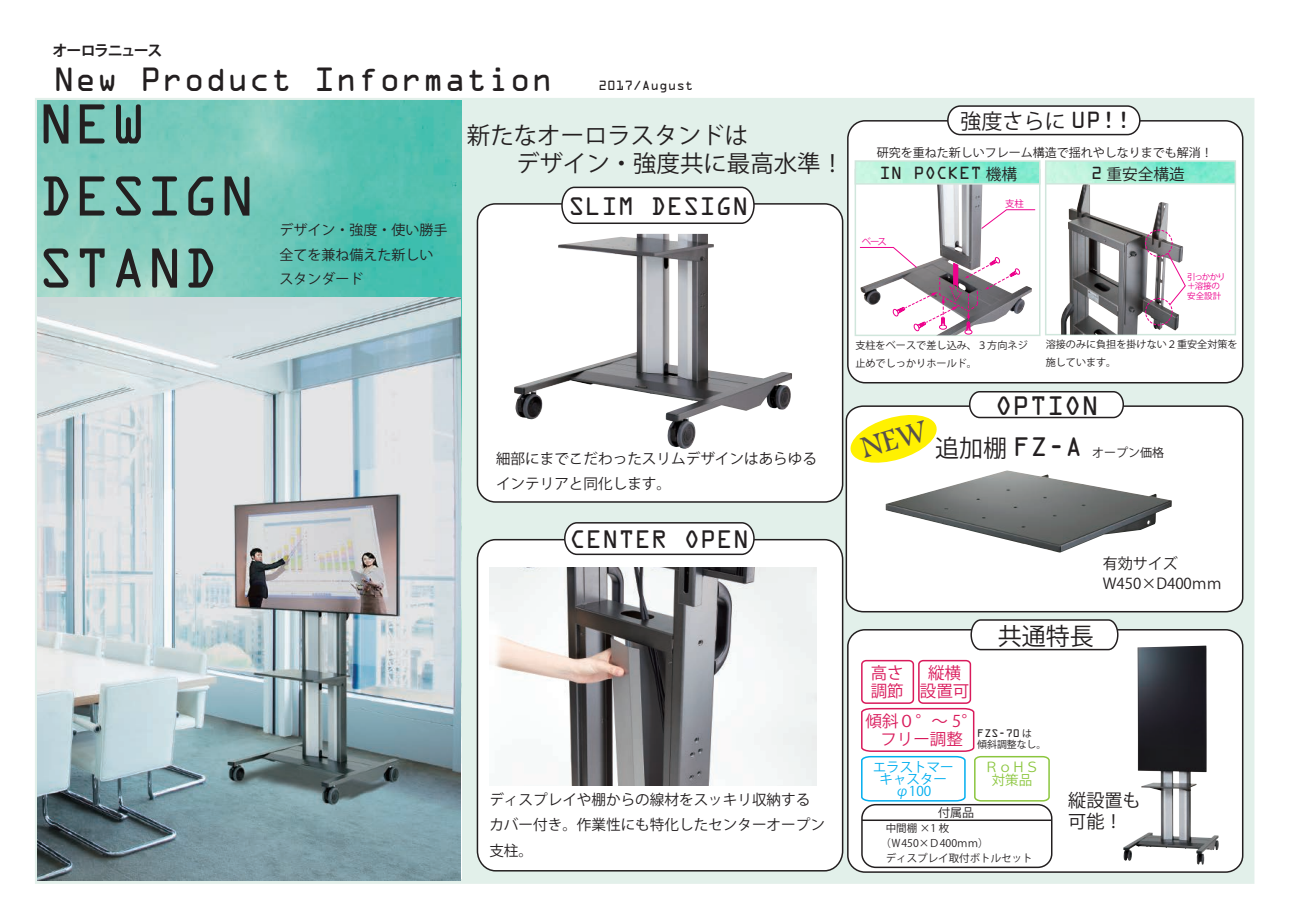
<style>
.page{position:relative;width:1289px;height:919px;background:#fff}
.page>*{position:absolute;margin:0;border:0;box-sizing:border-box;transform-origin:0 0}
.t1{font:50.25px/72px "OCRA Std";color:#231f20}
.t2{font:30.15px "OCRA Std";color:#231f20}
.t3{font:24px "OCRA Std";color:#231f20}
.t4{font:24px "Koz Go Pr 6 N";color:#231f20}
.t5{font:23.4px/28.7px "Koz Go Pr 6 N";color:#231f20}
.t6{font:22.65px "OCRA Std";color:#231f20}
.t7{font:21px "Koz Go Pr 6 N";color:#231f20}
.t8{font:18.15px/20.4px "Koz Go Pr 6 N";color:#231f20}
.t9{font:16.5px/18.6px "Koz Go Pr 6 N";color:#d91a5b}
.t10{font:16.2px/18.1px "Koz Go Pr 6 N";color:#d91a5b;text-align:center}
.t11{font:15.75px "OCRA Std";color:#231f20}
.t12{font:15.75px "Koz Go Pr 6 N";color:#231f20}
.t13{font:15px/19.5px "Koz Go Pr 6 N";color:#231f20}
.t14{font:700 15px "Koz Go Pro";letter-spacing:-.1em;color:#231f20}
.t15{font:14.55px/25.5px "Koz Go Pr 6 N";color:#231f20}
.t16{font:13.95px/24.5px "Koz Go Pr 6 N";color:#231f20}
.t17{font:13.5px/12px "Koz Go Pr 6 N";color:#00aeef;text-align:center}
.t18{font:13.5px/13.5px "Koz Go Pr 6 N";color:#8bc63e;text-align:center}
.t19{font:12px "Koz Go Pr 6 N";color:#231f20}
.t20{font:12px "OCRA Std";color:#231f20}
.t21{font:10.5px "Koz Go Pr 6 N";color:#231f20}
.t22{font:10.2px/17.7px "Koz Go Pr 6 N";color:#231f20}
.t23{font:10.05px/17.7px "Koz Go Pr 6 N";color:#231f20}
.t24{font:9.9px "OCRA Std";color:#231f20}
.t25{font:9.9px "Koz Go Pr 6 N";color:#231f20}
.t26{font:9.45px "Koz Go Pr 6 N";color:#ed028c}
.t27{font:8.55px/9.3px "Koz Go Pr 6 N";letter-spacing:-.025em;color:#ed028c}
.s1{font-family:"OCRA Std"}
.s2{font-family:"Koz Go Pr 6 N"}
.s3{font-size:24px}
.s4{font-family:"OCRA Std";font-size:24px}
</style>
<div class="page">
<div style="left:35px;top:98px;width:1219px;height:785px;background:#e2f0ea"></div>
<img style="left:38px;top:101px;width:423px;height:196px">
<div style="left:477px;top:204px;width:365px;height:298px;background:#fff;border-radius:18px"></div>
<div style="left:476px;top:203px;width:367px;height:299px;border:2px solid #231f20;border-radius:18px"></div>
<div style="left:477px;top:539px;width:365px;height:331px;background:#fff;border-radius:19px"></div>
<div style="left:476px;top:539px;width:367px;height:332px;border:2px solid #231f20;border-radius:19px"></div>
<div style="left:847px;top:121px;width:395px;height:262px;background:#fff;border-radius:18px"></div>
<div style="left:847px;top:120px;width:396px;height:263px;border:2px solid #231f20;border-radius:18px"></div>
<div style="left:845px;top:405px;width:399px;height:208px;background:#fff"></div>
<div style="left:847px;top:629px;width:395px;height:243px;background:#fff;border-radius:17px"></div>
<div style="left:847px;top:629px;width:396px;height:243px;border:2px solid #231f20;border-radius:17px"></div>
<svg style="left:560px;top:186px;width:195px;height:38px"></svg>
<svg style="left:563px;top:522px;width:192px;height:34px"></svg>
<svg style="left:969px;top:619px;width:150px;height:32px"></svg>
<svg style="left:946px;top:105px;width:195px;height:31px"></svg>
<svg style="left:968px;top:391px;width:156px;height:28px;background:#e4e4e4"></svg>
<div style="left:1044px;top:169px;width:191px;height:166px;background:#fff;border:2px solid #d0e6dc"></div>
<div style="left:854px;top:169px;width:186px;height:167px;background:#fff;border:2px solid #d0e6dc"></div>
<img style="left:38px;top:297px;width:423px;height:582px">
<img style="left:860px;top:185px;width:172px;height:150px">
<img style="left:514px;top:234px;width:278px;height:215px">
<img style="left:1060px;top:184px;width:123px;height:150px">
<img style="left:489px;top:568px;width:327px;height:217px">
<img style="left:857px;top:163px;width:180px;height:19px">
<div style="left:854px;top:160px;width:186px;height:25px;border:2px solid #d0e6dc"></div>
<img style="left:1047px;top:163px;width:185px;height:18px">
<div style="left:1044px;top:160px;width:191px;height:24px;border:2px solid #d0e6dc"></div>
<img style="left:885px;top:470px;width:286px;height:82px">
<img style="left:1123px;top:646px;width:95px;height:218px">
<div style="left:861px;top:659px;width:53px;height:44px;border:2px solid #d91a5b;border-radius:4px"></div>
<div style="left:918px;top:659px;width:53px;height:44px;border:2px solid #d91a5b;border-radius:4px"></div>
<svg style="left:861px;top:707px;width:189px;height:95px"></svg>
<svg style="left:859px;top:209px;width:176px;height:125px"></svg>
<svg style="left:1144px;top:229px;width:42px;height:97px"></svg>
<div style="left:861px;top:803px;width:191px;height:65px;border:2px solid #231f20;border-radius:14px"></div>
<hr style="left:862px;top:819px;width:189px;height:2px;background:#231f20">
<svg style="left:847px;top:411px;width:92px;height:55px;background:#fef66a"></svg>
<p class="t14" style="left:53px;top:40px;width:111px">オーロラニュース</p>
<h2 class="t2" style="left:53px;top:66px;width:501px">New Product Information</h2>
<p class="t20" style="left:598px;top:80px;width:97px">2017/August</p>
<h1 class="t1" style="left:38px;top:93px;width:219px">NEW<br>DESIGN<br>STAND</h1>
<p class="t16" style="left:279px;top:218px;width:169px">デザイン・強度・使い勝手全てを兼ね備えた新しいスタンダード</p>
<h3 class="t5" style="left:516px;top:121px;width:329px;text-indent:-49px">新たなオーロラスタンドは<br>デザイン・強度共に最高水準！</h3>
<h3 class="t6" style="left:568px;top:196px;width:181px">SLIM DESIGN</h3>
<p class="t15" style="left:496px;top:446px;width:322px">細部にまでこだわったスリムデザインはあらゆるインテリアと同化します。</p>
<h3 class="t6" style="left:569px;top:529px;width:181px">CENTER OPEN</h3>
<p class="t15" style="left:489px;top:786px;width:337px">ディスプレイや棚からの線材をスッキリ収納するカバー付き。作業性にも特化したセンターオープン支柱。</p>
<h3 class="t7" style="left:960px;top:109px;width:172px">強度さらに <span class="s1">UP!!</span></h3>
<p class="t19" style="left:876px;top:145px;width:337px">研究を重ねた新しいフレーム構造で揺れやしなりまでも解消！</p>
<p class="t11" style="left:879px;top:166px;width:139px">IN POCKET <span class="s2">機構</span></p>
<p class="t26" style="left:861px;top:236px;width:27px">ベース</p>
<p class="t26" style="left:1005px;top:198px;width:20px">支柱</p>
<p class="t12" style="left:1091px;top:165px;width:95px"><span class="s1">2</span> 重安全構造</p>
<p class="t27" style="left:1186px;top:272px;width:40px">引っかかり＋溶接の安全設計</p>
<p class="t22" style="left:855px;top:336px;width:174px">支柱をベースで差し込み、３方向ネジ止めでしっかりホールド。</p>
<p class="t23" style="left:1045px;top:336px;width:193px">溶接のみに負担を掛けない２重安全対策を施しています。</p>
<h3 class="t3" style="left:995px;top:395px;width:105px">OPTION</h3>
<p class="t19" style="left:935px;top:445px;width:230px"><span class="s3">追加棚</span> <span class="s4">FZ-A</span> オープン価格</p>
<p class="t13" style="left:1102px;top:554px;width:121px">有効サイズ<br>W450×D400ｍｍ</p>
<p class="t9" style="left:870px;top:663px;width:34px">高さ調節</p>
<p class="t9" style="left:919px;top:663px;width:51px;text-align:center">縦横設置可</p>
<p class="t10" style="left:865px;top:712px;width:114px">傾斜０°～ 5°フリー調整</p>
<h3 class="t4" style="left:997px;top:622px;width:97px">共通特長</h3>
<p class="t24" style="left:977px;top:728px;width:56px">FZS-70 <span class="s2">は</span></p>
<p class="t25" style="left:977px;top:739px;width:70px">傾斜調整なし。</p>
<p class="t17" style="left:872px;top:761px;width:82px">エラストマーキャスターφ100</p>
<p class="t19" style="left:938px;top:805px;width:37px">付属品</p>
<p class="t18" style="left:984px;top:760px;width:55px">ＲｏＨＳ対策品</p>
<p class="t21" style="left:885px;top:822px;width:65px">中間棚 ×1 枚</p>
<p class="t21" style="left:880px;top:837px;width:110px">（Ｗ450×Ｄ400ｍｍ）</p>
<p class="t21" style="left:885px;top:852px;width:148px">ディスプレイ取付ボトルセット</p>
<p class="t8" style="left:1068px;top:790px;width:74px">縦設置も可能！</p>
</div>
